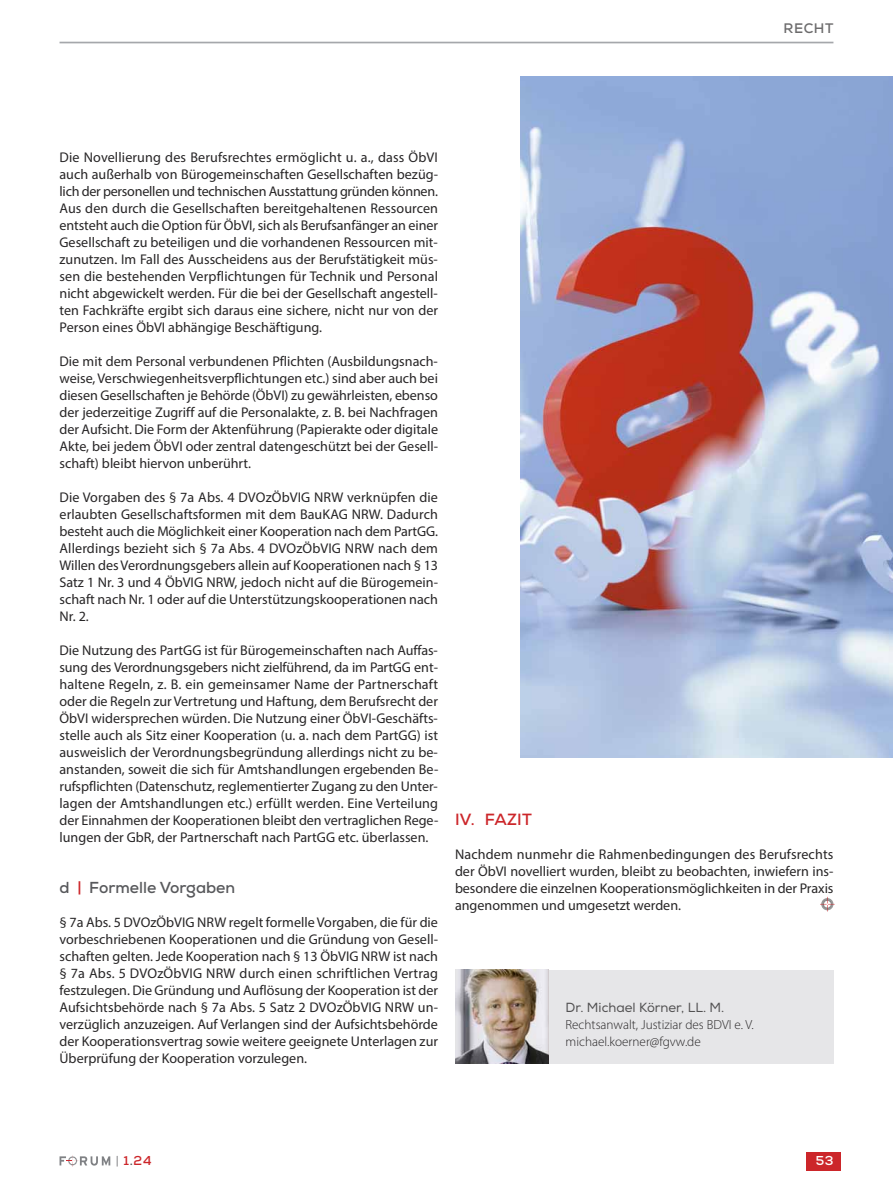
<style>
.page{position:relative;width:893px;height:1191px;background:#fff}
.page>*{position:absolute;margin:0;border:0;box-sizing:border-box;transform-origin:0 0}
.t1{font:700 16.2px "Nexa";letter-spacing:.015em;color:#cc262a}
.t2{font:700 15.9px "Nexa";color:#58595c}
.t3{font:14.1px/17px "Myriad Pro";color:#272526;text-align:justify}
.t4{font:700 13.8px "Nexa";letter-spacing:.04em;color:#6c6b6c}
.t5{font:300 13.2px/17px "Myriad Pro";color:#272526}
.t6{font:13.2px "Nexa";color:#525152}
.t7{font:700 12.9px "Nexa";color:#cc262a}
.t8{font:700 12.9px "Nexa";color:#fff}
.s1{color:#cc262a}
.s2{font-weight:300;color:#58595c}
.s3{color:#58595c}
</style>
<div class="page">
<hr style="left:60px;top:42px;width:773px;height:1px;background:#a5a7ab">
<div style="left:806px;top:1151px;width:34px;height:19px;background:#cc262a"></div>
<svg style="left:60px;top:1155px;width:50px;height:11px"></svg>
<div style="left:455px;top:969px;width:378px;height:94px;background:#e6e6e8"></div>
<img style="left:489px;top:969px;width:60px;height:94px">
<svg style="left:820px;top:897px;width:15px;height:14px"></svg>
<svg style="left:455px;top:969px;width:34px;height:94px"></svg>
<img style="left:521px;top:77px;width:372px;height:680px">
<p class="t4" style="left:784px;top:24px;width:51px">RECHT</p>
<p class="t3" style="left:60px;top:150px;width:380px">Die Novellierung des Berufsrechtes ermöglicht u. a., dass ÖbVI auch außerhalb von Bürogemeinschaften Gesellschaften bezüg - lich der personellen und technischen Ausstattung gründen können.<br>Aus den durch die Gesellschaften bereitgehaltenen Ressourcen entsteht auch die Option für ÖbVI, sich als Berufsanfänger an einer Gesellschaft zu beteiligen und die vorhandenen Ressourcen mit&shy;zunutzen. Im Fall des Ausscheidens aus der Berufstätigkeit müs - sen die bestehenden Verpflichtungen für Technik und Personal nicht abgewickelt werden. Für die bei der Gesellschaft angestell&shy;ten Fachkräfte ergibt sich daraus eine sichere, nicht nur von der Person eines ÖbVI abhängige Beschäftigung.</p>
<p class="t3" style="left:60px;top:354px;width:380px">Die mit dem Personal verbundenen Pflichten (Ausbildungsnach&shy;weise, Verschwiegenheitsverpflichtungen etc.) sind aber auch bei diesen Gesellschaften je Behörde (ÖbVI) zu gewährleisten, ebenso der jederzeitige Zugriff auf die Personalakte, z. B. bei Nachfragen der Aufsicht. Die Form der Aktenführung (Papierakte oder digitale Akte, bei jedem ÖbVI oder zentral datengeschützt bei der Gesell&shy;schaft) bleibt hiervon unberührt.</p>
<p class="t3" style="left:60px;top:490px;width:380px">Die Vorgaben des § 7a Abs. 4 DVOzÖbVIG NRW verknüpfen die erlaubten Gesellschaftsformen mit dem BauKAG NRW. Dadurch besteht auch die Möglichkeit einer Kooperation nach dem PartGG.<br>Allerdings bezieht sich § 7a Abs. 4 DVOzÖbVIG NRW nach dem Willen des Verordnungsgebers allein auf Kooperationen nach § 13<br>Satz 1 Nr. 3 und 4 ÖbVIG NRW, jedoch nicht auf die Bürogemein&shy;schaft nach Nr. 1 oder auf die Unterstützungskooperationen nach Nr. 2.</p>
<p class="t3" style="left:60px;top:643px;width:380px">Die Nutzung des PartGG ist für Bürogemeinschaften nach Auffas&shy;sung des Verordnungsgebers nicht zielführend, da im PartGG ent - haltene Regeln, z. B. ein gemeinsamer Name der Partnerschaft oder die Regeln zur Vertretung und Haftung, dem Berufsrecht der ÖbVI widersprechen würden. Die Nutzung einer ÖbVI-Geschäfts&shy;stelle auch als Sitz einer Kooperation (u. a. nach dem PartGG) ist ausweislich der Verordnungsbegründung allerdings nicht zu be - anstanden, soweit die sich für Amtshandlungen ergebenden Be&shy;rufspflichten (Datenschutz, reglementierter Zugang zu den Unter&shy;lagen der Amtshandlungen etc.) erfüllt werden. Eine Verteilung der Einnahmen der Kooperationen bleibt den vertraglichen Rege&shy;lungen der GbR, der Partnerschaft nach PartGG etc. überlassen.</p>
<p class="t2" style="left:60px;top:882px;width:177px">d <span class="s1">|</span> Formelle Vorgaben</p>
<p class="t3" style="left:60px;top:915px;width:380px">§ 7a Abs. 5 DVOzÖbVIG NRW regelt formelle Vorgaben, die für die vorbeschriebenen Kooperationen und die Gründung von Gesell&shy;schaften gelten. Jede Kooperation nach § 13 ÖbVIG NRW ist nach § 7a Abs. 5 DVOzÖbVIG NRW durch einen schriftlichen Vertrag festzulegen. Die Gründung und Auflösung der Kooperation ist der Aufsichtsbehörde nach § 7a Abs. 5 Satz 2 DVOzÖbVIG NRW un - verzüglich anzuzeigen. Auf Verlangen sind der Aufsichtsbehörde der Kooperationsvertrag sowie weitere geeignete Unterlagen zur Überprüfung der Kooperation vorzulegen.</p>
<p class="t1" style="left:455px;top:814px;width:78px">IV. FAZIT</p>
<p class="t3" style="left:455px;top:847px;width:380px">Nachdem nunmehr die Rahmenbedingungen des Berufsrechts der ÖbVI novelliert wurden, bleibt zu beobachten, inwiefern ins&shy;besondere die einzelnen Kooperationsmöglichkeiten in der Praxis angenommen und umgesetzt werden.</p>
<p class="t6" style="left:566px;top:1003px;width:160px">Dr. Michael Körner, LL. M.</p>
<p class="t5" style="left:566px;top:1017px;width:190px">Rechtsanwalt, Justiziar des BDVI e. V. michael.koerner@fgvw.de</p>
<p class="t7" style="left:116px;top:1156px;width:37px"><span class="s2">|</span> 1<span class="s3">.</span>24</p>
<p class="t8" style="left:816px;top:1156px;width:19px">53</p>
</div>
